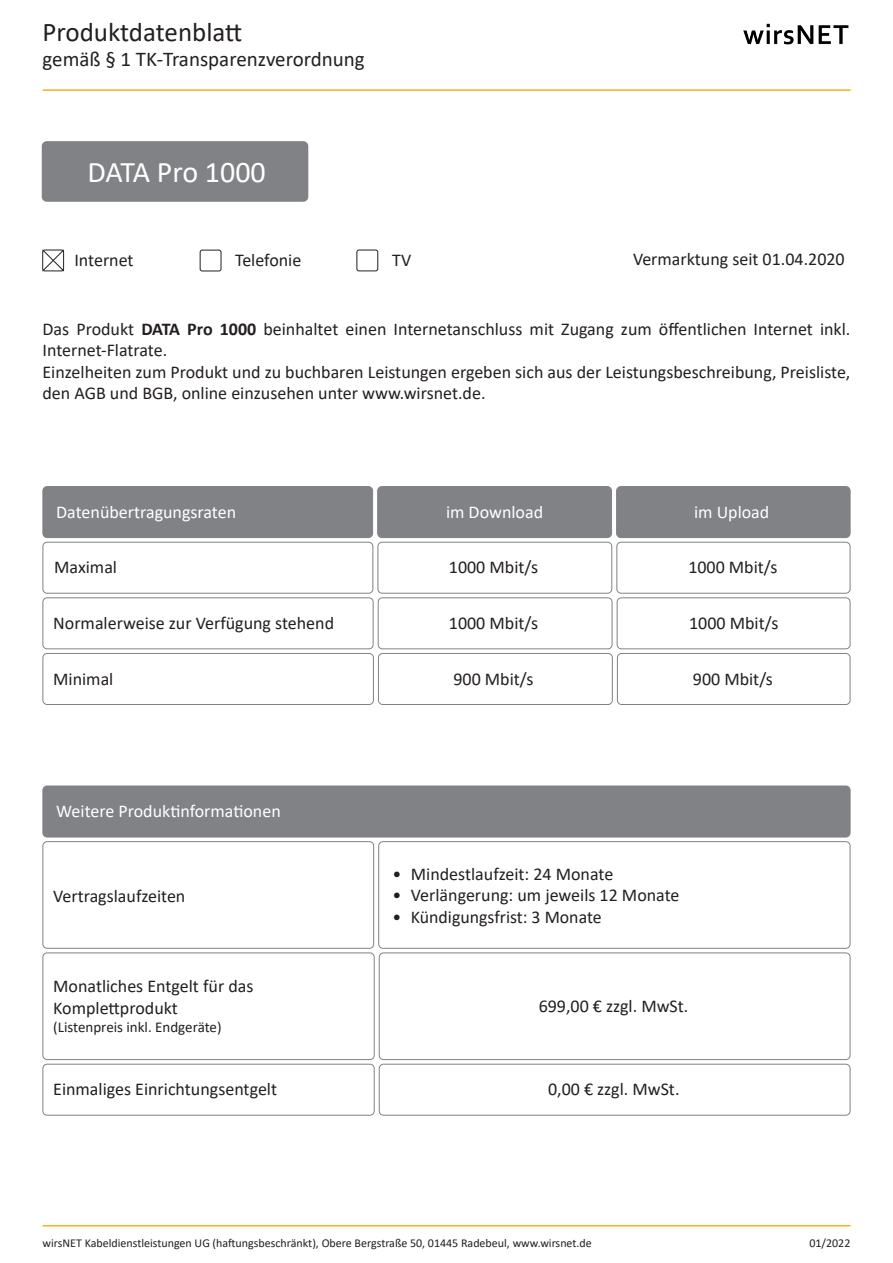
<style>
.page{position:relative;width:893px;height:1263px;background:#fff}
.page>*{position:absolute;margin:0;border:0;box-sizing:border-box;transform-origin:0 0}
.t1{font:30px "Calibri";letter-spacing:-.005em;color:#fff}
.t2{font:27px "Calibri";color:#231f20}
.t3{font:21px "Calibri";color:#231f20}
.t4{font:18px/21.6px "Calibri";color:#231f20}
.t5{font:18px "Calibri";color:#fff}
.t6{font:15px "Calibri";color:#231f20}
.t7{font:12px "Calibri";color:#231f20}
.s1{font-weight:700}
</style>
<div class="page">
<hr style="left:43px;top:89px;width:807px;height:2px;background:#faaf18">
<hr style="left:43px;top:1225px;width:807px;height:1px;background:#faaf18">
<img style="left:744px;top:23px;width:105px;height:22px">
<div style="left:200px;top:250px;width:21px;height:21px;border:1px solid #231f20;border-radius:2px"></div>
<div style="left:43px;top:142px;width:265px;height:59px;background:#808285;border-radius:4px"></div>
<div style="left:42px;top:141px;width:266px;height:61px;border:2px solid #808285;border-radius:4px"></div>
<div style="left:356px;top:250px;width:22px;height:21px;border:1px solid #231f20;border-radius:2px"></div>
<svg style="left:42px;top:249px;width:23px;height:23px"></svg>
<div style="left:43px;top:486px;width:330px;height:52px;background:#808285;border-radius:4px"></div>
<div style="left:43px;top:486px;width:330px;height:52px;border:1px solid #808285;border-radius:4px"></div>
<div style="left:378px;top:486px;width:233px;height:52px;background:#808285;border-radius:4px"></div>
<div style="left:377px;top:486px;width:235px;height:52px;border:1px solid #808285;border-radius:4px"></div>
<div style="left:617px;top:486px;width:233px;height:52px;background:#808285;border-radius:4px"></div>
<div style="left:616px;top:486px;width:234px;height:52px;border:1px solid #808285;border-radius:4px"></div>
<div style="left:43px;top:542px;width:330px;height:52px;border:1px solid #808285;border-radius:4px"></div>
<div style="left:378px;top:542px;width:234px;height:52px;border:1px solid #808285;border-radius:4px"></div>
<div style="left:616px;top:542px;width:234px;height:52px;border:1px solid #808285;border-radius:4px"></div>
<div style="left:43px;top:597px;width:330px;height:52px;border:1px solid #808285;border-radius:4px"></div>
<div style="left:378px;top:597px;width:234px;height:52px;border:1px solid #808285;border-radius:4px"></div>
<div style="left:617px;top:597px;width:233px;height:52px;border:1px solid #808285;border-radius:4px"></div>
<div style="left:43px;top:653px;width:331px;height:52px;border:1px solid #808285;border-radius:4px"></div>
<div style="left:378px;top:653px;width:235px;height:52px;border:1px solid #808285;border-radius:4px"></div>
<div style="left:617px;top:653px;width:233px;height:52px;border:1px solid #808285;border-radius:4px"></div>
<div style="left:43px;top:786px;width:807px;height:51px;background:#808285;border-radius:4px"></div>
<div style="left:43px;top:786px;width:807px;height:51px;border:1px solid #808285;border-radius:4px"></div>
<div style="left:43px;top:841px;width:331px;height:108px;border:1px solid #808285;border-radius:4px"></div>
<div style="left:378px;top:841px;width:472px;height:108px;border:1px solid #808285;border-radius:4px"></div>
<div style="left:43px;top:952px;width:332px;height:108px;border:1px solid #808285;border-radius:4px"></div>
<div style="left:379px;top:952px;width:471px;height:108px;border:1px solid #808285;border-radius:4px"></div>
<div style="left:43px;top:1064px;width:332px;height:51px;border:1px solid #808285;border-radius:4px"></div>
<div style="left:379px;top:1064px;width:471px;height:51px;border:1px solid #808285;border-radius:4px"></div>
<h2 class="t2" style="left:43px;top:13px;width:201px">Produktdatenblatt</h2>
<p class="t3" style="left:43px;top:45px;width:324px">gemäß § 1 TK-Transparenzverordnung</p>
<h1 class="t1" style="left:87px;top:151px;width:180px">DATA Pro 1000</h1>
<p class="t4" style="left:74px;top:249px;width:61px">Internet</p>
<p class="t4" style="left:235px;top:249px;width:68px">Telefonie</p>
<p class="t4" style="left:392px;top:249px;width:20px">TV</p>
<p class="t4" style="left:633px;top:247px;width:213px">Vermarktung seit 01.04.2020</p>
<p class="t4" style="left:43px;top:317px;width:809px">Das Produkt <span class="s1">DATA Pro 1000</span> beinhaltet einen Internetanschluss mit Zugang zum öffentlichen Internet inkl.<br>Internet-Flatrate.<br>Einzelheiten zum Produkt und zu buchbaren Leistungen ergeben sich aus der Leistungsbeschreibung, Preisliste, den AGB und BGB, online einzusehen unter www.wirsnet.de.</p>
<p class="t5" style="left:56px;top:499px;width:181px">Datenübertragungsraten</p>
<p class="t5" style="left:446px;top:499px;width:99px">im Download</p>
<p class="t5" style="left:694px;top:499px;width:77px">im Upload</p>
<p class="t4" style="left:54px;top:556px;width:64px">Maximal</p>
<p class="t4" style="left:53px;top:612px;width:282px">Normalerweise zur Verfügung stehend</p>
<p class="t4" style="left:53px;top:667px;width:62px">Minimal</p>
<p class="t5" style="left:56px;top:798px;width:226px">Weitere Produktinformationen</p>
<p class="t4" style="left:53px;top:885px;width:134px">Vertragslaufzeiten</p>
<p class="t4" style="left:53px;top:975px;width:202px">Monatliches Entgelt für das<br>Komplettprodukt</p>
<p class="t6" style="left:53px;top:1016px;width:170px">(Listenpreis inkl. Endgeräte)</p>
<p class="t4" style="left:449px;top:556px;width:91px">1000 Mbit/s</p>
<p class="t4" style="left:688px;top:556px;width:91px">1000 Mbit/s</p>
<p class="t4" style="left:449px;top:612px;width:91px">1000 Mbit/s</p>
<p class="t4" style="left:689px;top:612px;width:91px">1000 Mbit/s</p>
<p class="t4" style="left:453px;top:667px;width:82px">900 Mbit/s</p>
<p class="t4" style="left:693px;top:667px;width:82px">900 Mbit/s</p>
<p class="t4" style="left:392px;top:862px;width:222px">• Mindestlaufzeit: 24 Monate</p>
<p class="t4" style="left:392px;top:884px;width:289px">• Verlängerung: um jeweils 12 Monate</p>
<p class="t4" style="left:392px;top:906px;width:211px">• Kündigungsfrist: 3 Monate</p>
<p class="t4" style="left:539px;top:994px;width:151px">699,00 € zzgl. MwSt.</p>
<p class="t4" style="left:53px;top:1078px;width:225px">Einmaliges Einrichtungsentgelt</p>
<p class="t4" style="left:548px;top:1078px;width:133px">0,00 € zzgl. MwSt.</p>
<p class="t7" style="left:43px;top:1235px;width:551px">wirsNET Kabeldienstleistungen UG (haftungsbeschränkt), Obere Bergstraße 50, 01445 Radebeul, www.wirsnet.de</p>
<p class="t7" style="left:809px;top:1235px;width:43px">01/2022</p>
</div>
